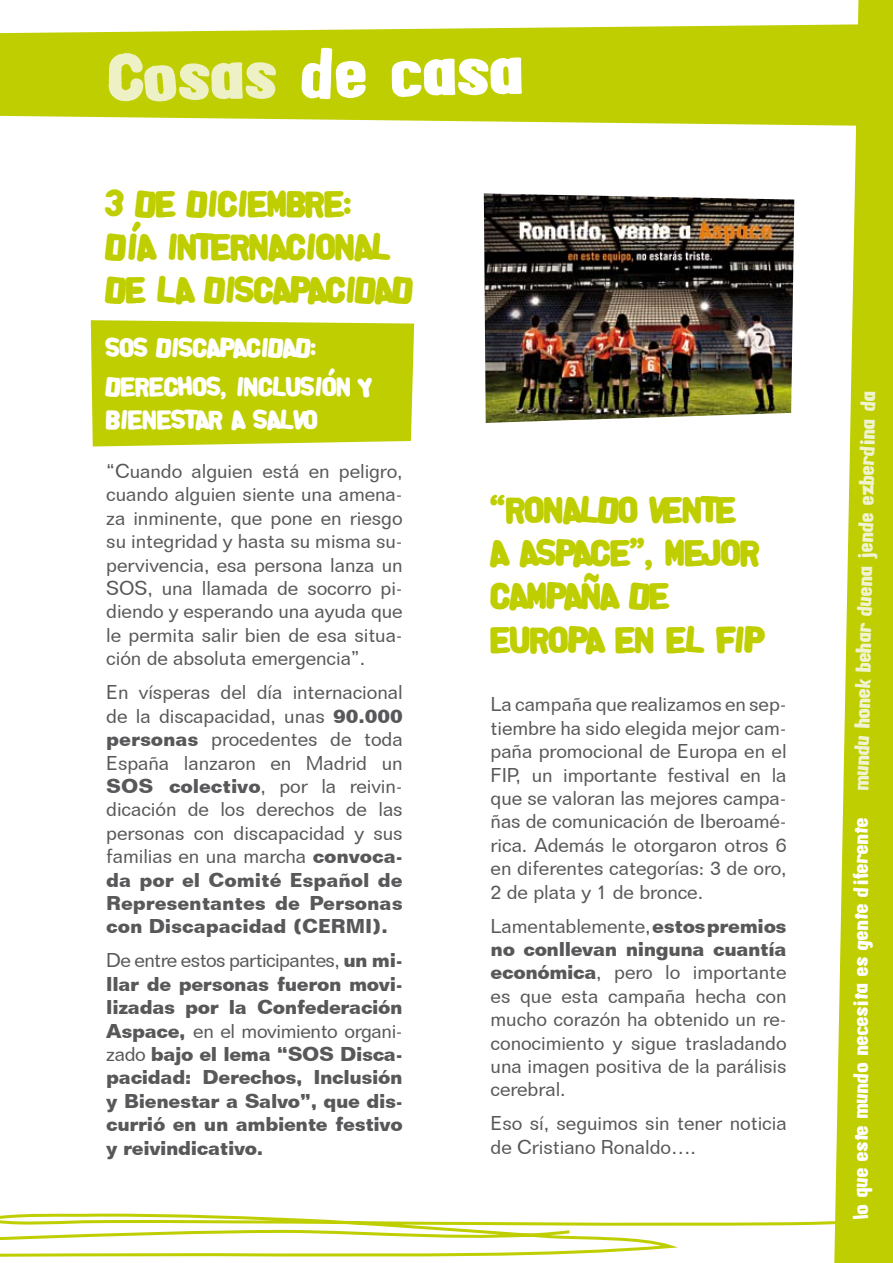
<style>
.page{position:relative;width:893px;height:1263px;background:#fff}
.page>*{position:absolute;margin:0;border:0;box-sizing:border-box;transform-origin:0 0}
.t1{font:64.35px "Alpha Fridge Magnets";color:#fff}
.t2{font:36px/43.2px "Alpha Fridge Magnets";letter-spacing:-.03em;color:#bfce00}
.t3{font:26.25px/39px "Alpha Fridge Magnets";letter-spacing:-.02em;color:#fff}
.t4{font:19.5px/23.4px "Folio BT";letter-spacing:-.005em;color:#58585a;text-align:justify}
.t5{font:700 19.5px/23.4px "Folio BT";letter-spacing:-.02em;color:#58585a;text-align:justify}
.t6{font:19.05px "Alpha Fridge Magnets";color:#fff}
.t7{font:19.05px "Alpha Fridge Magnets";color:#f0f3d0}
.s1{color:#edf1c5}
.s2{font-weight:700}
.s3{font-weight:400}
</style>
<div class="page">
<svg style="left:0;top:1213px;width:834px;height:44px"></svg>
<svg style="left:834px;top:0;width:59px;height:1263px;fill:#bfce00"></svg>
<svg style="left:0;top:24px;width:893px;height:102px;background:#c5d217"></svg>
<div style="left:91px;top:320px;width:323px;height:126px;background:#bfce00"></div>
<img style="left:484px;top:193px;width:310px;height:230px">
<h1 class="t1" style="left:108px;top:32px;width:418px;rotate:-1deg"><span class="s1">COSAS</span> DE CASA</h1>
<h2 class="t2" style="left:106px;top:182px;width:99px">3 DE DICIE</h2>
<h2 class="t2" style="left:106px;top:182px;width:309px;text-indent:161px">MBRE:<br>DÍA INTERNACIONAL<br>DE LA DISCAPACIDAD</h2>
<h3 class="t3" style="left:106px;top:328px;width:267px">SOS DISCAPACIDAD:<br>DERECHOS, INCLUSIÓN Y</h3>
<h3 class="t3" style="left:106px;top:400px;width:214px">BIENESTAR A SALVO</h3>
<p class="t4" style="left:106px;top:459px;width:298px">“Cuando alguien está en peligro, cuando alguien siente una amena&shy;za inminente, que pone en riesgo su integridad y hasta su misma su&shy;pervivencia, esa persona lanza un SOS, una llamada de socorro pi&shy;diendo y esperando una ayuda que le permita salir bien de esa situa&shy;ción de absoluta emergencia”.</p>
<p class="t4" style="left:106px;top:680px;width:298px">En vísperas del día internacional de la discapacidad, unas <span class="s2">90.000 personas</span> procedentes de toda España lanzaron en Madrid un <span class="s2">SOS colectivo</span>, por la reivin&shy;dicación de los derechos de las personas con discapacidad y sus familias en una marcha <span class="s2">convoca&shy;da por el Comité Español de Representantes de Personas con Discapacidad (CERMI).</span></p>
<p class="t5" style="left:106px;top:948px;width:298px"><span class="s3">De entre estos participantes,</span> un mi&shy;llar de personas fueron movi&shy;lizadas por la Confederación Aspace, <span class="s3">en el movimiento organi&shy;zado</span> bajo el lema “SOS Disca&shy;pacidad: Derechos, Inclusión y Bienestar a Salvo”, que dis&shy;currió en un ambiente festivo y reivindicativo.</p>
<h2 class="t2" style="left:491px;top:488px;width:36px">“RONALDO</h2>
<h2 class="t2" style="left:650px;top:488px;width:19px">VENTE</h2>
<h2 class="t2" style="left:491px;top:531px;width:67px">A ASPACE</h2>
<h2 class="t2" style="left:491px;top:531px;width:271px;text-indent:140px">”, MEJOR<br>CAMPAÑADE<br>EUROPA</h2>
<h2 class="t2" style="left:615px;top:618px;width:149px">EN EL FIP</h2>
<p class="t4" style="left:491px;top:692px;width:298px">La campaña que realizamos en sep&shy;tiembre ha sido elegida mejor cam&shy;paña promocional de Europa en el FIP, un importante festival en la que se valoran las mejores campa&shy;ñas de comunicación de Iberoamé&shy;rica. Además le otorgaron otros 6 en diferentes categorías: 3 de oro, 2 de plata y 1 de bronce.</p>
<p class="t4" style="left:491px;top:914px;width:298px">Lamentablemente, <span class="s2">estos premios no conllevan ninguna cuantía económica</span>, pero lo importante es que esta campaña hecha con mucho corazón ha obtenido un re&shy;conocimiento y sigue trasladando una imagen positiva de la parálisis cerebral.</p>
<p class="t4" style="left:491px;top:1111px;width:298px">Eso sí, seguimos sin tener noticia de Cristiano Ronaldo….</p>
<p class="t7" style="left:848px;top:790px;width:401px;rotate:-89deg">M UNDU HONEK BEHAR DUENA JENDE EZBERDINA DA</p>
<p class="t6" style="left:847px;top:1220px;width:405px;rotate:-90deg">LO QUE ESTE MUNDO NECESITA ES GENTE DIFERENTE</p>
</div>
